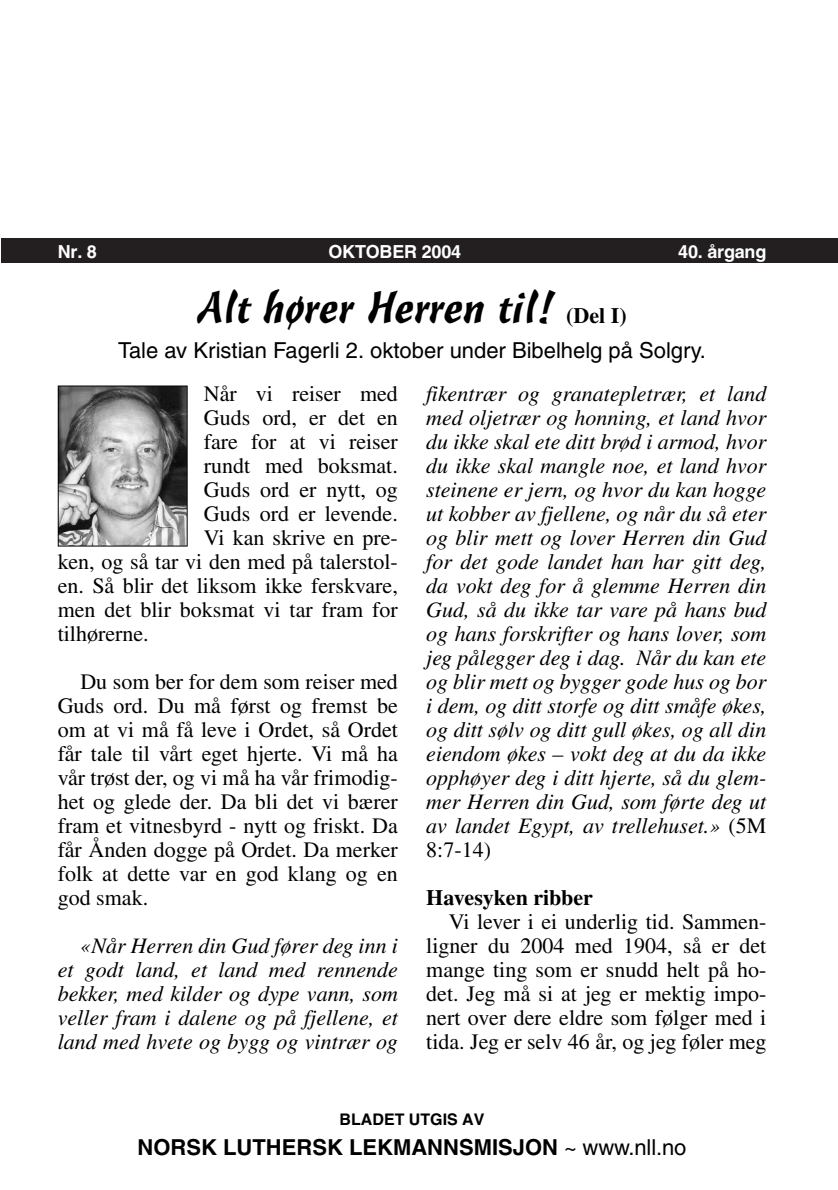
<style>
.page{position:relative;width:838px;height:1190px;background:#fff}
.page>*{position:absolute;margin:0;border:0;box-sizing:border-box;transform-origin:0 0}
.t1{font:44px "Cascade Script";color:#000}
.t2{font:italic 22px/24px "Times";color:#000;text-align:justify}
.t3{font:22px/24px "Times";color:#000;text-align:justify}
.t4{font:22px "Helvetica";color:#000}
.t5{font:700 22px "Helvetica";color:#000}
.t6{font:700 22px "Times";color:#000}
.t7{font:700 18px "Helvetica";letter-spacing:-.01em;color:#fff}
.t8{font:700 16px "Helvetica";color:#000}
.s1{font-family:"Times";font-weight:700;font-size:22px}
.s2{font-style:normal}
.s3{font-weight:400}
</style>
<div class="page">
<div style="left:1px;top:238px;width:837px;height:24px;background:#231f20"></div>
<img style="left:60px;top:388px;width:126px;height:157px">
<div style="left:58px;top:386px;width:130px;height:161px;border:1px solid #000"></div>
<p class="t7" style="left:58px;top:245px;width:41px">Nr. 8</p>
<p class="t7" style="left:328px;top:245px;width:134px">OKTOBER 2004</p>
<p class="t7" style="left:678px;top:245px;width:90px">40. årgang</p>
<h1 class="t1" style="left:197px;top:289px;width:431px">Alt hører Herren til! <span class="s1">(Del I)</span></h1>
<p class="t4" style="left:118px;top:342px;width:589px">Tale av Kristian Fagerli 2. oktober under Bibelhelg på Solgry.</p>
<p class="t3" style="left:204px;top:383px;width:196px">Når vi reiser med</p>
<p class="t3" style="left:204px;top:407px;width:195px">Guds ord, er det en</p>
<p class="t3" style="left:204px;top:431px;width:196px">fare for at vi reiser</p>
<p class="t3" style="left:204px;top:455px;width:195px">rundt med boksmat.</p>
<p class="t3" style="left:204px;top:479px;width:195px">Guds ord er nytt, og</p>
<p class="t3" style="left:204px;top:503px;width:195px">Guds ord er levende.</p>
<p class="t3" style="left:204px;top:527px;width:196px">Vi kan skrive en pre-</p>
<p class="t3" style="left:58px;top:551px;width:342px">ken, og så tar vi den med på talerstol-</p>
<p class="t3" style="left:58px;top:575px;width:342px">en. Så blir det liksom ikke ferskvare,</p>
<p class="t3" style="left:58px;top:599px;width:342px">men det blir boksmat vi tar fram for</p>
<p class="t3" style="left:58px;top:623px;width:93px">tilhørerne.</p>
<p class="t3" style="left:58px;top:671px;width:342px;text-indent:23px">Du som ber for dem som reiser med Guds ord. Du må først og fremst be om at vi må få leve i Ordet, så Ordet får tale til vårt eget hjerte. Vi må ha vår trøst der, og vi må ha vår frimodig&shy;het og glede der. Da bli det vi bærer fram et vitnesbyrd - nytt og friskt. Da får Ånden dogge på Ordet. Da merker folk at dette var en god klang og en god smak.</p>
<p class="t2" style="left:58px;top:935px;width:342px;text-indent:23px">«Når Herren din Gud fører deg inn i et godt land, et land med rennende bekker, med kilder og dype vann, som veller fram i dalene og på fjellene, et land med hvete og bygg og vintrær og</p>
<p class="t2" style="left:426px;top:383px;width:342px">fikentrær og granatepletrær, et land med oljetrær og honning, et land hvor du ikke skal ete ditt brød i armod, hvor du ikke skal mangle noe, et land hvor steinene er jern, og hvor du kan hogge ut kobber av fjellene, og når du så eter og blir mett og lover Herren din Gud for det gode landet han har gitt deg, da vokt deg for å glemme Herren din Gud, så du ikke tar vare på hans bud og hans forskrifter og hans lover, som jeg pålegger deg i dag. Når du kan ete og blir mett og bygger gode hus og bor i dem, og ditt storfe og ditt småfe økes, og ditt sølv og ditt gull økes, og all din eiendom økes – vokt deg at du da ikke opphøyer deg i ditt hjerte, så du glem&shy;mer Herren din Gud, som førte deg ut av landet Egypt, av trellehuset.» <span class="s2">(5M 8:7-14)</span></p>
<p class="t6" style="left:426px;top:889px;width:168px">Havesyken ribber</p>
<p class="t3" style="left:426px;top:911px;width:342px;text-indent:23px">Vi lever i ei underlig tid. Sammen&shy;ligner du 2004 med 1904, så er det mange ting som er snudd helt på ho&shy;det. Jeg må si at jeg er mektig impo&shy;nert over dere eldre som følger med i tida. Jeg er selv 46 år, og jeg føler meg</p>
<p class="t8" style="left:340px;top:1114px;width:146px">BLADET UTGIS AV</p>
<p class="t5" style="left:138px;top:1139px;width:550px">NORSK LUTHERSK LEKMANNSMISJON <span class="s3">~ www.nll.no</span></p>
</div>
